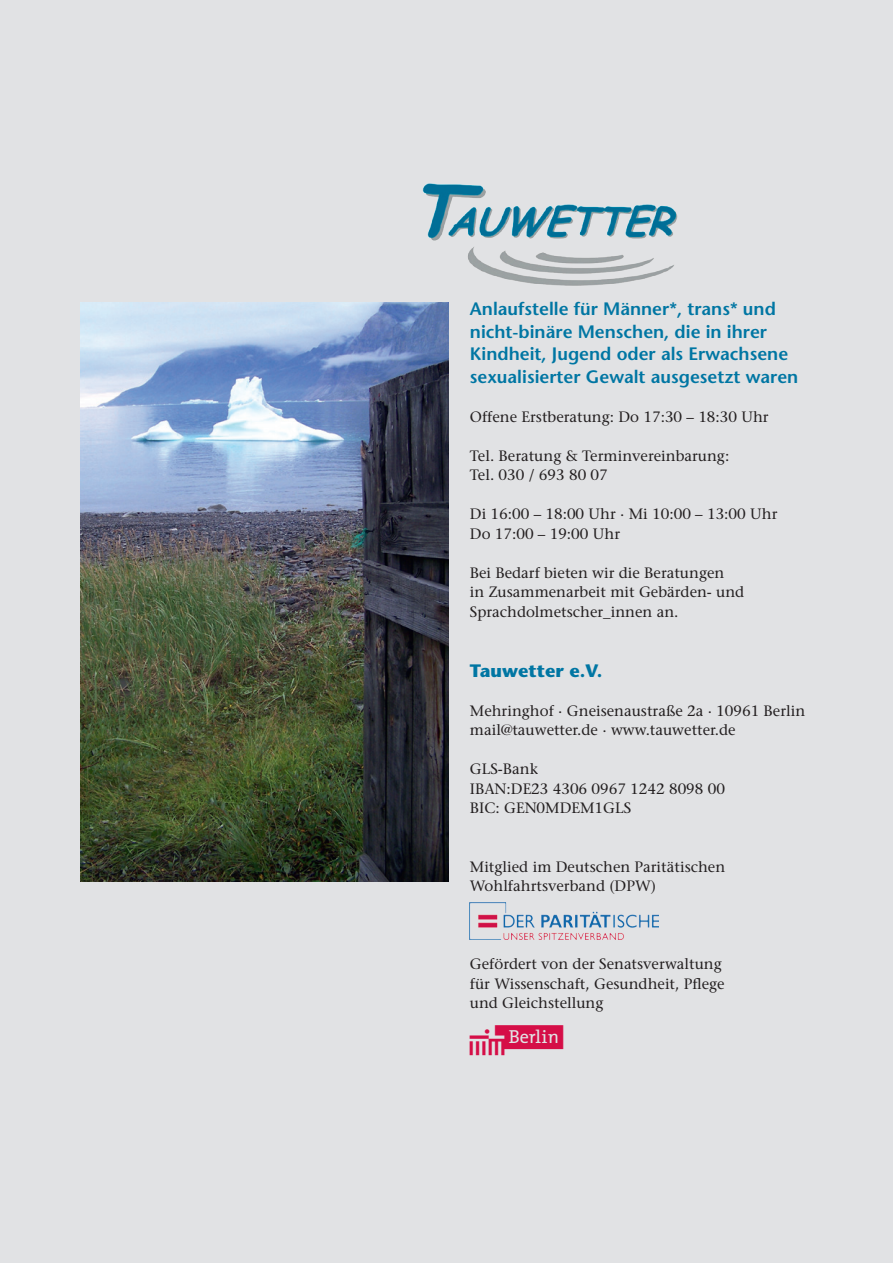
<style>
.page{position:relative;width:893px;height:1263px;background:#e1e2e4}
.page>*{position:absolute;margin:0;border:0;box-sizing:border-box;transform-origin:0 0}
.t1{font:30px "Berlin";color:#d50e47}
.t2{font:600 18px/22.5px "Stone Sans";color:#0076a3}
.t3{font:700 18px "Stone Sans";color:#0076a3}
.t4{font:15px/19.5px "Stone Serif";color:#231f20}
</style>
<div class="page">
<img style="left:81px;top:303px;width:368px;height:579px">
<img style="left:422px;top:183px;width:256px;height:103px">
<img style="left:470px;top:902px;width:188px;height:38px">
<p class="t2" style="left:470px;top:297px;width:330px">Anlaufstelle für Männer*, trans* und nicht-binäre Menschen, die in ihrer Kindheit, Jugend oder als Erwachsene sexualisierter Gewalt ausgesetzt waren</p>
<p class="t4" style="left:470px;top:407px;width:300px">Offene Erstberatung: Do 17:30 – 18:30 Uhr</p>
<p class="t4" style="left:470px;top:446px;width:261px">Tel. Beratung &amp; Terminvereinbarung:<br>Tel. 030 / 693 80 07</p>
<p class="t4" style="left:470px;top:504px;width:309px">Di 16:00 – 18:00 Uhr · Mi 10:00 – 13:00 Uhr<br>Do 17:00 – 19:00 Uhr</p>
<p class="t4" style="left:470px;top:563px;width:276px">Bei Bedarf bieten wir die Beratungen<br>in Zusammenarbeit mit Gebärden- und<br>Sprachdolmetscher_innen an.</p>
<p class="t3" style="left:470px;top:660px;width:134px">Tauwetter e.V.</p>
<p class="t4" style="left:470px;top:701px;width:337px">Mehringhof · Gneisenaustraße 2a · 10961 Berlin mail@tauwetter.de · www.tauwetter.de</p>
<p class="t4" style="left:470px;top:759px;width:257px">GLS-Bank<br>IBAN:DE23 4306 0967 1242 8098 00<br>BIC: GEN0MDEM1GLS</p>
<p class="t4" style="left:470px;top:857px;width:257px">Mitglied im Deutschen Paritätischen<br>Wohlfahrtsverband (DPW)</p>
<p class="t4" style="left:470px;top:954px;width:256px">Gefördert von der Senatsverwaltung für Wissenschaft, Gesundheit, Pflege und Gleichstellung</p>
<h1 class="t1" style="left:470px;top:1015px;width:95px">1</h1>
</div>
